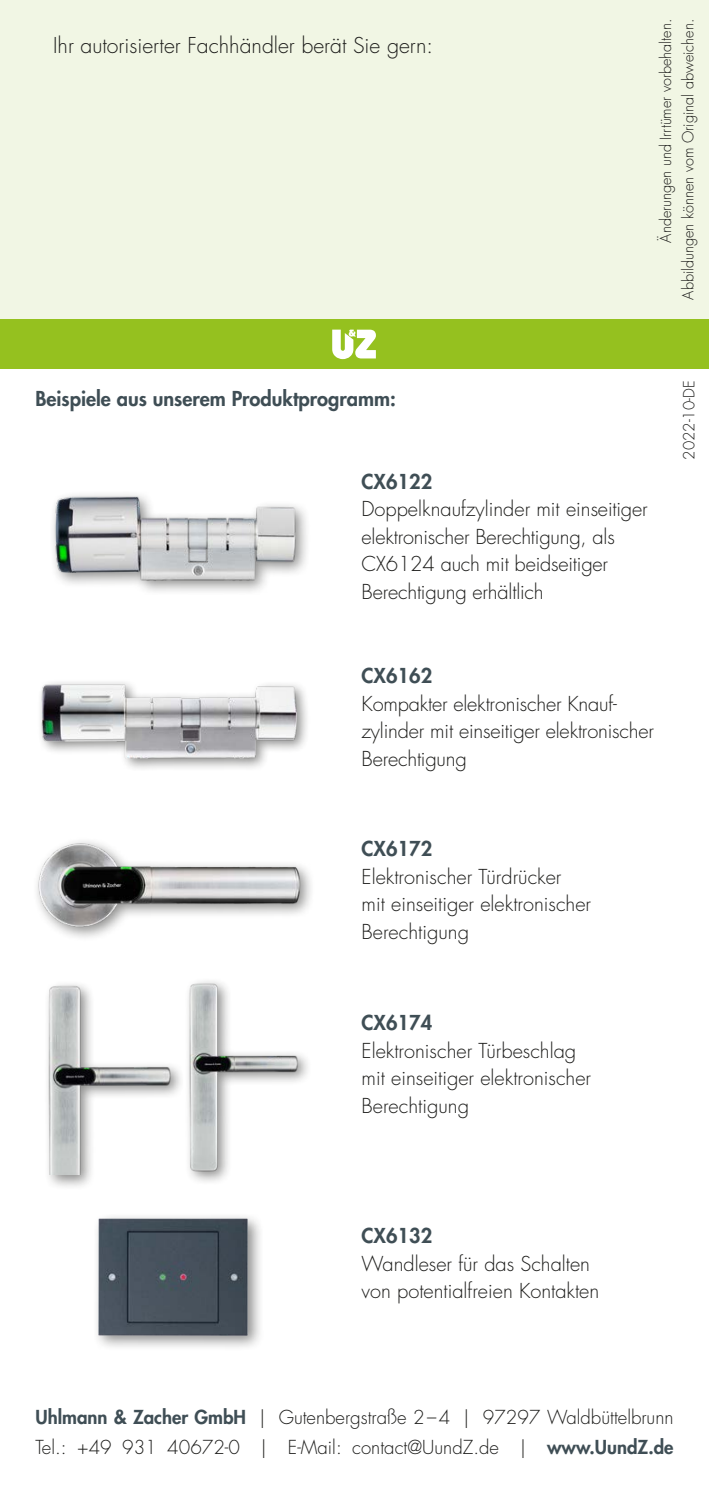
<style>
.page{position:relative;width:709px;height:1489px;background:#fff}
.page>*{position:absolute;margin:0;border:0;box-sizing:border-box;transform-origin:0 0}
.t1{font:300 21.25px "Futura Std";color:#1d1d1b}
.t2{font:300 20px/27.5px "Futura Std";color:#1d1d1b}
.t3{font:800 20px "Futura Std";color:#3f4e55}
.t4{font:300 18.75px/30px "Futura Std";color:#1d1d1b}
.t5{font:300 15px/22.5px "Futura Std";color:#1d1d1b;text-align:right;scale:.96 1}
.t6{font:300 15px "Futura Std";color:#1d1d1b}
.s1{font-weight:800;color:#3f4e55}
</style>
<div class="page">
<div style="left:0;top:0;width:709px;height:319px;background:#f1f6e4"></div>
<div style="left:0;top:319px;width:709px;height:50px;background:#95c11f"></div>
<svg style="left:332px;top:329px;width:44px;height:30px"></svg>
<div style="left:33px;top:836px;width:282px;height:106px;background:#1d1d1b;opacity:.5"></div>
<img style="left:33px;top:838px;width:271px;height:101px">
<div style="left:92px;top:1211px;width:172px;height:140px;background:#1d1d1b;opacity:.5"></div>
<img style="left:98px;top:1217px;width:149px;height:117px">
<div style="left:49px;top:490px;width:262px;height:106px;background:#1d1d1b;opacity:.5"></div>
<img style="left:55px;top:496px;width:241px;height:85px">
<div style="left:37px;top:678px;width:274px;height:94px;background:#1d1d1b;opacity:.5"></div>
<img style="left:42px;top:684px;width:254px;height:75px">
<div style="left:43px;top:980px;width:142px;height:209px;background:#1d1d1b;opacity:.5"></div>
<img style="left:49px;top:984px;width:122px;height:190px">
<div style="left:184px;top:977px;width:128px;height:208px;background:#1d1d1b;opacity:.5"></div>
<img style="left:189px;top:982px;width:110px;height:191px">
<p class="t1" style="left:53px;top:32px;width:381px">Ihr autorisierter Fachhändler berät Sie gern:</p>
<p class="t5" style="left:654px;top:300px;width:294px;rotate:-90deg">Änderungen und Irrtümer vorbehalten.<br>Abbildungen können vom Original abweichen.</p>
<p class="t3" style="left:35px;top:386px;width:362px">Beispiele aus unserem Produktprogramm:</p>
<p class="t6" style="left:680px;top:459px;width:80px;rotate:-90deg">2022-10-DE</p>
<p class="t3" style="left:361px;top:468px;width:72px">CX6122</p>
<p class="t2" style="left:361px;top:496px;width:287px">Doppelknaufzylinder mit einseitiger elektronischer Berechtigung, als<br>CX6124 auch mit beidseitiger<br>Berechtigung erhältlich</p>
<p class="t3" style="left:361px;top:663px;width:72px">CX6162</p>
<p class="t2" style="left:361px;top:690px;width:294px">Kompakter elektronischer Knauf&shy;zylinder mit einseitiger elektronischer<br>Berechtigung</p>
<p class="t3" style="left:361px;top:836px;width:72px">CX6172</p>
<p class="t2" style="left:361px;top:863px;width:231px">Elektronischer Türdrücker<br>mit einseitiger elektronischer<br>Berechtigung</p>
<p class="t3" style="left:361px;top:1010px;width:72px">CX6174</p>
<p class="t2" style="left:361px;top:1037px;width:231px">Elektronischer Türbeschlag mit einseitiger elektronischer<br>Berechtigung</p>
<p class="t3" style="left:361px;top:1223px;width:72px">CX6132</p>
<p class="t2" style="left:361px;top:1250px;width:239px">Wandleser für das Schalten von potentialfreien Kontakten</p>
<p class="t4" style="left:35px;top:1401px;width:639px"><span class="s1">Uhlmann &amp; Zacher GmbH</span> | Gutenbergstraße 2 – 4 | 97297 Waldbüttelbrunn<br>Tel.: +49 931 40672-0 | E-Mail: contact@UundZ.de | <span class="s1">www.UundZ.de</span></p>
</div>
